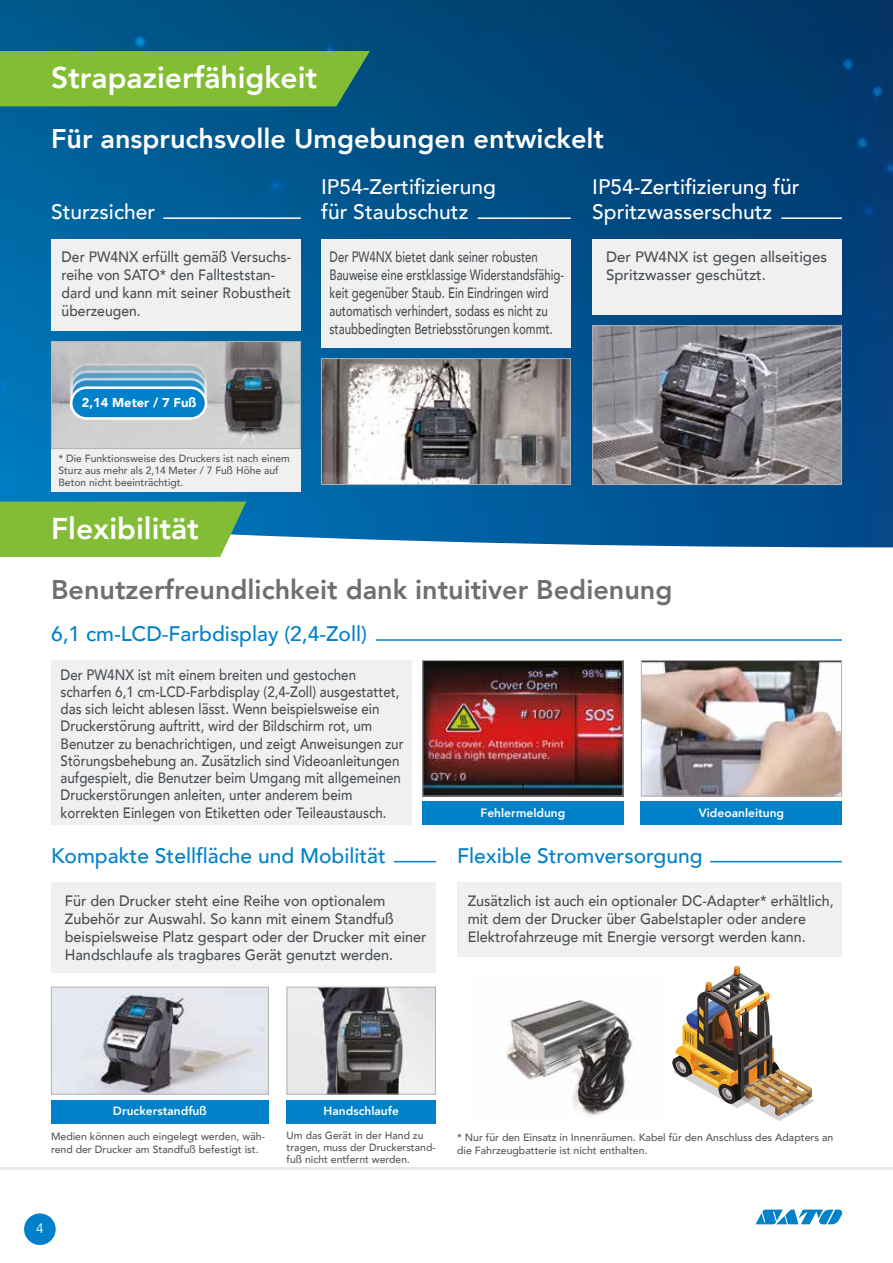
<style>
.page{position:relative;width:893px;height:1263px;background:#fff}
.page>*{position:absolute;margin:0;border:0;box-sizing:border-box;transform-origin:0 0}
.t1{font:800 30px "Avenir";color:#fff}
.t2{font:800 27px "Avenir";color:#706f6f}
.t3{font:800 27px "Avenir";color:#fff}
.t4{font:500 21px "Avenir";color:#0081c9}
.t5{font:500 21px/25.2px "Avenir";color:#fff}
.t6{font:500 15px/17.2px "Avenir";color:#484f54;scale:.89 1}
.t7{font:500 15px/18px "Avenir";color:#484f54;scale:.76 1}
.t8{font:500 15px/18px "Avenir";color:#484f54;scale:.96 1}
.t9{font:500 15px/18px "Avenir";color:#484f54;scale:.95 1}
.t10{font:500 15px/18px "Avenir";color:#484f54;scale:.93 1}
.t11{font:500 15px/18px "Avenir";color:#484f54}
.t12{font:13.5px "Avenir";color:#fff}
.t13{font:900 12.75px "Avenir";color:#fff}
.t14{font:800 12px "Avenir";color:#fff}
.t15{font:500 10.5px/12px "Avenir";color:#575756}
</style>
<div class="page">
<div style="left:51px;top:660px;width:360px;height:165px;background:#f1f0f0"></div>
<div style="left:24px;top:1213px;width:32px;height:32px;background:#0081c9;border-radius:50%"></div>
<hr style="left:0;top:1167px;width:893px;height:2px;background:#e9e9e9">
<svg style="left:756px;top:1209px;width:86px;height:15px"></svg>
<svg style="left:246px;top:514px;width:647px;height:33px;background:#1c6ba5"></svg>
<img style="left:0;top:0;width:893px;height:514px">
<div style="left:0;top:51px;width:370px;height:55px;background:#83bc35"></div>
<div style="left:0;top:502px;width:246px;height:55px;background:#83bc35"></div>
<hr style="left:163px;top:217px;width:138px;height:2px;background:#fff">
<hr style="left:478px;top:217px;width:93px;height:2px;background:#fff">
<hr style="left:781px;top:217px;width:61px;height:2px;background:#fff">
<hr style="left:376px;top:639px;width:466px;height:2px;background:#0081c9">
<hr style="left:394px;top:861px;width:42px;height:1px;background:#0081c9">
<hr style="left:710px;top:861px;width:132px;height:1px;background:#0081c9">
<div style="left:51px;top:239px;width:250px;height:91px;background:#f1f0f0"></div>
<div style="left:51px;top:449px;width:250px;height:43px;background:#f1f0f0"></div>
<div style="left:321px;top:239px;width:250px;height:109px;background:#f1f0f0"></div>
<div style="left:592px;top:239px;width:250px;height:76px;background:#f1f0f0"></div>
<div style="left:51px;top:882px;width:385px;height:91px;background:#f1f0f0"></div>
<div style="left:457px;top:882px;width:385px;height:75px;background:#f1f0f0"></div>
<img style="left:424px;top:662px;width:197px;height:132px">
<div style="left:422px;top:660px;width:201px;height:136px;border:1px solid #b3b2b2"></div>
<img style="left:643px;top:662px;width:197px;height:132px">
<div style="left:641px;top:660px;width:201px;height:136px;border:1px solid #b3b2b2"></div>
<div style="left:422px;top:802px;width:201px;height:23px;background:#0081c9"></div>
<div style="left:641px;top:802px;width:201px;height:23px;background:#0081c9"></div>
<img style="left:53px;top:989px;width:214px;height:103px">
<div style="left:51px;top:987px;width:218px;height:107px;border:1px solid #b3b2b2"></div>
<img style="left:289px;top:989px;width:145px;height:103px">
<div style="left:287px;top:987px;width:149px;height:107px;border:1px solid #b3b2b2"></div>
<div style="left:51px;top:1100px;width:218px;height:23px;background:#0081c9"></div>
<div style="left:287px;top:1100px;width:149px;height:23px;background:#0081c9"></div>
<svg style="left:672px;top:966px;width:143px;height:155px"></svg>
<img style="left:53px;top:343px;width:246px;height:104px">
<div style="left:51px;top:341px;width:250px;height:108px;border:1px solid #b3b2b2"></div>
<img style="left:323px;top:360px;width:246px;height:123px">
<div style="left:321px;top:358px;width:250px;height:127px;border:1px solid #b3b2b2"></div>
<img style="left:594px;top:327px;width:246px;height:156px">
<div style="left:592px;top:325px;width:250px;height:160px;border:1px solid #b3b2b2"></div>
<svg style="left:71px;top:364px;width:135px;height:31px"></svg>
<div style="left:70px;top:363px;width:137px;height:33px;border:3px solid #fff;border-radius:15px"></div>
<svg style="left:71px;top:372px;width:135px;height:30px"></svg>
<div style="left:70px;top:370px;width:137px;height:34px;border:3px solid #fff;border-radius:15px"></div>
<svg style="left:71px;top:379px;width:135px;height:31px"></svg>
<div style="left:70px;top:378px;width:137px;height:33px;border:3px solid #fff;border-radius:15px"></div>
<div style="left:71px;top:388px;width:135px;height:30px;background:#0081c9;border-radius:15px"></div>
<div style="left:70px;top:386px;width:137px;height:34px;border:3px solid #fff;border-radius:15px"></div>
<img style="left:506px;top:1000px;width:128px;height:116px">
<h1 class="t1" style="left:51px;top:54px;width:268px">Strapazierfähigkeit</h1>
<h2 class="t3" style="left:51px;top:118px;width:555px">Für anspruchsvolle Umgebungen entwickelt</h2>
<h3 class="t5" style="left:51px;top:198px;width:106px">Sturzsicher</h3>
<h3 class="t5" style="left:321px;top:173px;width:177px">IP54-Zertifizierung für Staubschutz</h3>
<h3 class="t5" style="left:592px;top:173px;width:209px">IP54-Zertifizierung für<br>Spritzwasserschutz</h3>
<p class="t10" style="left:62px;top:247px;width:248px">Der PW4NX erfüllt gemäß Versuchs&shy;reihe von SATO* den Fallteststan&shy;dard und kann mit seiner Robustheit überzeugen.</p>
<p class="t7" style="left:330px;top:247px;width:310px">Der PW4NX bietet dank seiner robusten Bauweise eine erstklassige Widerstandsfähig&shy;keit gegenüber Staub. Ein Eindringen wird automatisch verhindert, sodass es nicht zu staubbedingten Betriebsstörungen kommt.</p>
<p class="t11" style="left:606px;top:247px;width:223px">Der PW4NX ist gegen allseitiges<br>Spritzwasser geschützt.</p>
<p class="t13" style="left:82px;top:392px;width:116px">2,14 Meter / 7 Fuß</p>
<p class="t15" style="left:58px;top:452px;width:233px">* Die Funktionsweise des Druckers ist nach einem<br>Sturz aus mehr als 2,14 Meter / 7 Fuß Höhe auf<br>Beton nicht beeinträchtigt.</p>
<h1 class="t1" style="left:51px;top:505px;width:149px">Flexibilität</h1>
<h2 class="t2" style="left:51px;top:568px;width:623px">Benutzerfreundlichkeit dank intuitiver Bedienung</h2>
<h3 class="t4" style="left:51px;top:615px;width:317px">6,1 cm-LCD-Farbdisplay (2,4-Zoll)</h3>
<p class="t6" style="left:61px;top:665px;width:387px">Der PW4NX ist mit einem breiten und gestochen scharfen 6,1 cm-LCD-Farbdisplay (2,4-Zoll) ausgestattet, das sich leicht ablesen lässt. Wenn beispielsweise ein Druckerstörung auftritt, wird der Bildschirm rot, um Benutzer zu benachrichtigen, und zeigt Anweisungen zur Störungsbehebung an. Zusätzlich sind Videoanleitungen aufgespielt, die Benutzer beim Umgang mit allgemeinen Druckerstörungen anleiten, unter anderem beim korrekten Einlegen von Etiketten oder Teileaustausch.</p>
<p class="t14" style="left:480px;top:803px;width:86px">Fehlermeldung</p>
<p class="t14" style="left:699px;top:803px;width:87px">Videoanleitung</p>
<h3 class="t4" style="left:51px;top:837px;width:336px">Kompakte Stellfläche und Mobilität</h3>
<h3 class="t4" style="left:457px;top:837px;width:247px">Flexible Stromversorgung</h3>
<p class="t8" style="left:65px;top:890px;width:378px">Für den Drucker steht eine Reihe von optionalem Zubehör zur Auswahl. So kann mit einem Standfuß beispielsweise Platz gespart oder der Drucker mit einer Handschlaufe als tragbares Gerät genutzt werden.</p>
<p class="t9" style="left:468px;top:890px;width:387px">Zusätzlich ist auch ein optionaler DC-Adapter* erhältlich, mit dem der Drucker über Gabelstapler oder andere<br>Elektrofahrzeuge mit Energie versorgt werden kann.</p>
<p class="t14" style="left:113px;top:1101px;width:95px">Druckerstandfuß</p>
<p class="t14" style="left:324px;top:1101px;width:77px">Handschlaufe</p>
<p class="t15" style="left:51px;top:1130px;width:215px;line-height:12.6px">Medien können auch eingelegt werden, wäh&shy;rend der Drucker am Standfuß befestigt ist.</p>
<p class="t15" style="left:287px;top:1129px;width:151px">Um das Gerät in der Hand zu tragen, muss der Druckerstand&shy;fuß nicht entfernt werden.</p>
<p class="t15" style="left:457px;top:1131px;width:378px;line-height:12.6px">* Nur für den Einsatz in Innenräumen. Kabel für den Anschluss des Adapters an die Fahrzeugbatterie ist nicht enthalten.</p>
<p class="t12" style="left:36px;top:1220px;width:9px">4</p>
</div>
